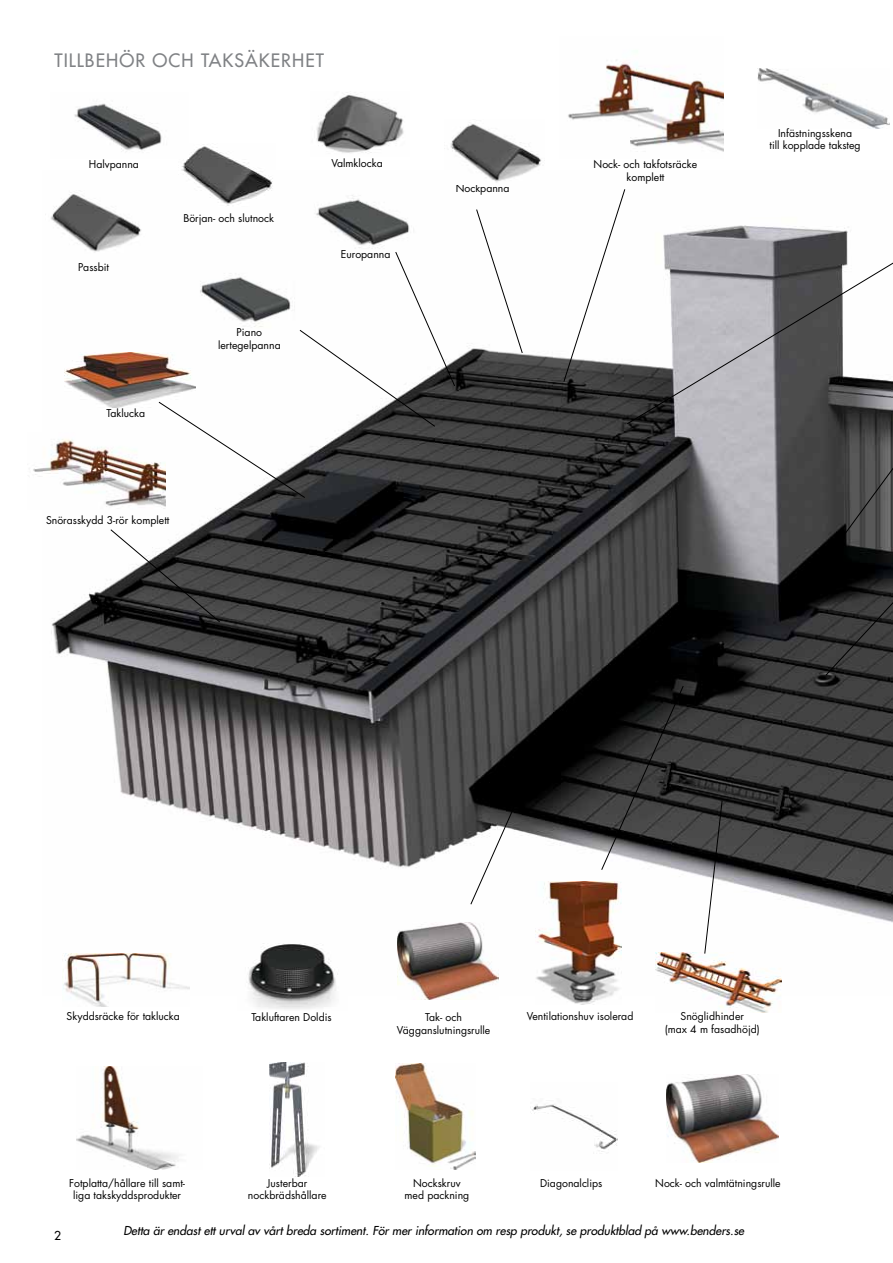
<style>
.page{position:relative;width:893px;height:1263px;background:#fff}
.page>*{position:absolute;margin:0;border:0;box-sizing:border-box;transform-origin:0 0}
.t1{font:500 18px "Futura Std";letter-spacing:.06em;color:#808285}
.t2{font:italic 500 12px "Futura Std";color:#000}
.t3{font:500 12px "Futura Std";color:#000}
.t4{font:10.5px/12.6px "Futura Std";color:#000;text-align:center}
</style>
<div class="page">
<img style="left:51px;top:225px;width:842px;height:760px">
<img style="left:62px;top:954px;width:128px;height:52px">
<img style="left:65px;top:353px;width:93px;height:54px">
<img style="left:666px;top:1075px;width:113px;height:88px">
<img style="left:270px;top:1062px;width:49px;height:114px">
<img style="left:396px;top:1063px;width:80px;height:106px">
<img style="left:656px;top:952px;width:125px;height:60px">
<img style="left:536px;top:881px;width:85px;height:124px">
<img style="left:530px;top:1104px;width:87px;height:48px">
<svg style="left:799px;top:225px;width:94px;height:451px;background:#383838"></svg>
<svg style="left:626px;top:230px;width:267px;height:195px"></svg>
<svg style="left:563px;top:189px;width:63px;height:193px"></svg>
<svg style="left:476px;top:209px;width:47px;height:145px"></svg>
<svg style="left:601px;top:685px;width:83px;height:185px;background:#39393a"></svg>
<svg style="left:704px;top:800px;width:19px;height:154px"></svg>
<img style="left:77px;top:1066px;width:102px;height:104px">
<img style="left:237px;top:936px;width:110px;height:73px">
<img style="left:757px;top:68px;width:132px;height:60px">
<svg style="left:110px;top:529px;width:111px;height:94px"></svg>
<img style="left:306px;top:195px;width:112px;height:56px">
<svg style="left:158px;top:251px;width:297px;height:247px"></svg>
<img style="left:398px;top:922px;width:100px;height:77px">
<svg style="left:470px;top:709px;width:88px;height:196px"></svg>
<img style="left:181px;top:146px;width:92px;height:60px">
<img style="left:450px;top:124px;width:92px;height:59px">
<img style="left:50px;top:194px;width:96px;height:61px">
<img style="left:316px;top:95px;width:88px;height:58px">
<img style="left:74px;top:103px;width:115px;height:55px">
<img style="left:568px;top:59px;width:156px;height:93px">
<img style="left:33px;top:433px;width:132px;height:76px">
<h1 class="t1" style="left:54px;top:49px;width:271px">TILLBEHÖR OCH TAKSÄKERHET</h1>
<p class="t4" style="left:89px;top:158px;width:52px">Halvpanna</p>
<p class="t4" style="left:78px;top:261px;width:33px">Passbit</p>
<p class="t4" style="left:107px;top:407px;width:40px">Taklucka</p>
<p class="t4" style="left:183px;top:212px;width:92px">Början- och slutnock</p>
<p class="t4" style="left:218px;top:326px;width:64px">Piano lertegelpanna</p>
<p class="t4" style="left:46px;top:513px;width:125px">Snörasskydd 3-rör komplett</p>
<p class="t4" style="left:331px;top:157px;width:53px">Valmklocka</p>
<p class="t4" style="left:341px;top:248px;width:51px">Europanna</p>
<p class="t4" style="left:456px;top:182px;width:55px">Nockpanna</p>
<p class="t4" style="left:594px;top:158px;width:105px">Nock- och takfotsräcke komplett</p>
<p class="t4" style="left:769px;top:127px;width:93px">Infästningsskena<br>till kopplade taksteg</p>
<p class="t4" style="left:67px;top:1010px;width:115px">Skyddsräcke för taklucka</p>
<p class="t4" style="left:251px;top:1011px;width:82px">Takluftaren Doldis</p>
<p class="t4" style="left:397px;top:1011px;width:95px">Tak- och<br>Vägganslutningsrulle</p>
<p class="t4" style="left:527px;top:1010px;width:108px">Ventilationshuv isolerad</p>
<p class="t4" style="left:665px;top:1010px;width:97px">Snöglidhinder<br>(max 4 m fasadhöjd)</p>
<p class="t3" style="left:54px;top:1227px;width:8px">2</p>
<p class="t4" style="left:69px;top:1176px;width:117px">Fotplatta/hållare till samt&shy;liga takskyddsprodukter</p>
<p class="t4" style="left:404px;top:1176px;width:66px">Nockskruv med packning</p>
<p class="t4" style="left:267px;top:1177px;width:41px">Justerbar</p>
<p class="t4" style="left:655px;top:1177px;width:127px">Nock- och valmtätningsrulle</p>
<p class="t4" style="left:248px;top:1189px;width:80px">nockbrädshållare</p>
<p class="t4" style="left:540px;top:1177px;width:64px">Diagonalclips</p>
<p class="t2" style="left:123px;top:1223px;width:622px">Detta är endast ett urval av vårt breda sortiment. För mer information om resp produkt, se produktblad på www.benders.se</p>
</div>
